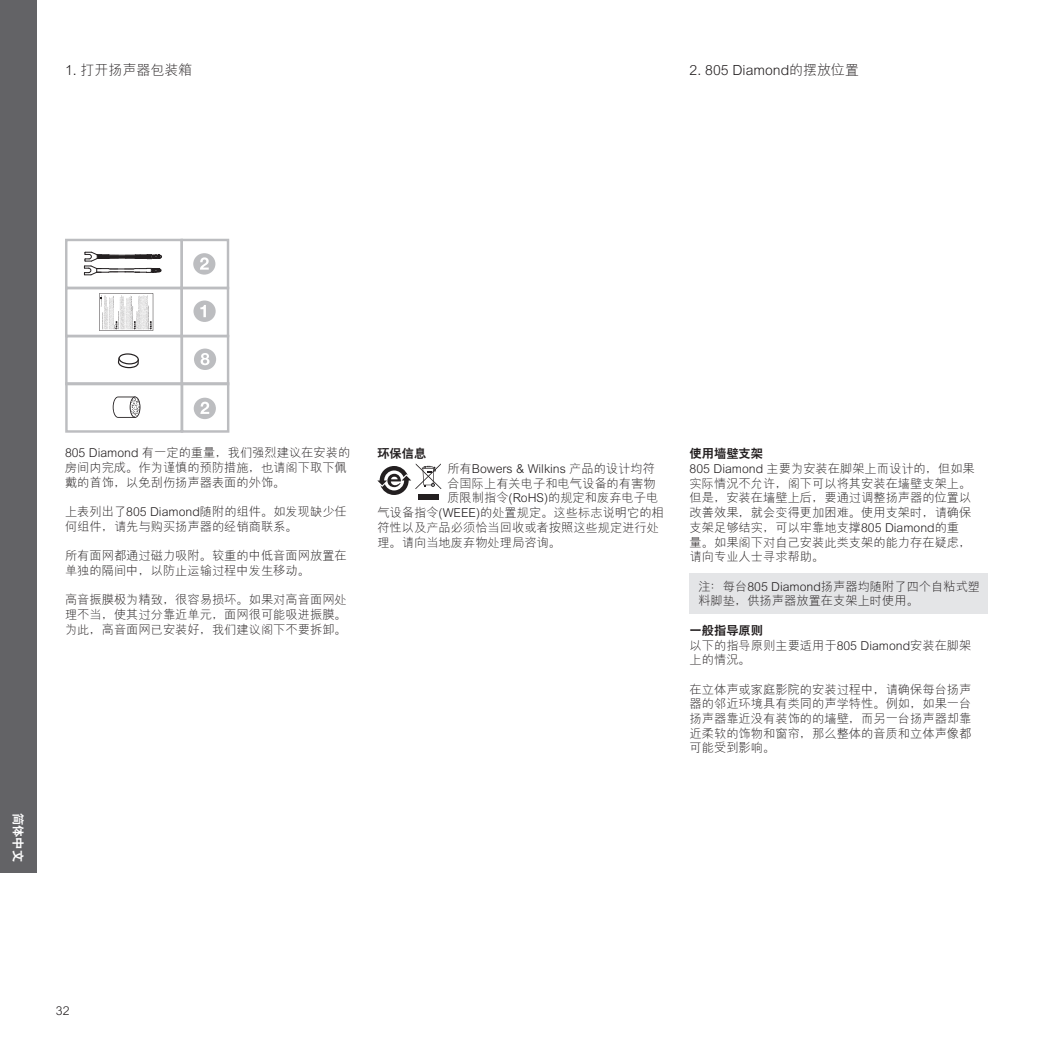
<style>
.page{position:relative;width:1046px;height:1046px;background:#fff}
.page>*{position:absolute;margin:0;border:0;box-sizing:border-box;transform-origin:0 0}
.t1{font:300 14px "M Hei GB";color:#231f20}
.t2{font:300 12.25px/14.7px "M Hei GB";color:#231f20}
.t3{font:800 12.25px "C Hei 2 GB";color:#231f20}
.t4{font:800 12.25px "C Hei 2 GB";color:#fff}
</style>
<div class="page">
<div style="left:0;top:0;width:36px;height:872px;background:#636366"></div>
<div style="left:690px;top:573px;width:298px;height:41px;background:#e4e5e7"></div>
<div style="left:418px;top:494px;width:21px;height:5px;background:#231f20"></div>
<svg style="left:377px;top:463px;width:64px;height:32px"></svg>
<svg style="left:65px;top:239px;width:164px;height:194px"></svg>
<p class="t1" style="left:65px;top:63px;width:129px">1. 打开扬声器包装箱</p>
<p class="t1" style="left:690px;top:63px;width:171px">2. 805 Diamond的摆放位置</p>
<p class="t4" style="left:24px;top:813px;width:50px;rotate:90deg">简体中文</p>
<p class="t2" style="left:65px;top:446px;width:287px">805 Diamond 有一定的重量，我们强烈建议在安装的房间内完成。作为谨慎的预防措施，也请阁下取下佩戴的首饰，以免刮伤扬声器表面的外饰。</p>
<p class="t2" style="left:65px;top:505px;width:283px">上表列出了805 Diamond随附的组件。如发现缺少任何组件，请先与购买扬声器的经销商联系。</p>
<p class="t2" style="left:65px;top:549px;width:283px">所有面网都通过磁力吸附。较重的中低音面网放置在单独的隔间中，以防止运输过程中发生移动。</p>
<p class="t2" style="left:65px;top:593px;width:283px;text-align:justify">高音振膜极为精致，很容易损坏。如果对高音面网处理不当，使其过分靠近单元，面网很可能吸进振膜。为此，高音面网已安装好，我们建议阁下不要拆卸。</p>
<p class="t3" style="left:377px;top:447px;width:50px">环保信息</p>
<p class="t2" style="left:447px;top:462px;width:209px">所有Bowers &amp; Wilkins 产品的设计均符</p>
<p class="t2" style="left:447px;top:476px;width:210px">合国际上有关电子和电气设备的有害物</p>
<p class="t2" style="left:447px;top:491px;width:212px">质限制指令(RoHS)的规定和废弃电子电</p>
<p class="t2" style="left:377px;top:506px;width:288px">气设备指令(WEEE)的处置规定。这些标志说明它的相</p>
<p class="t2" style="left:377px;top:520px;width:283px">符性以及产品必须恰当回收或者按照这些规定进行处</p>
<p class="t2" style="left:377px;top:535px;width:185px">理。请向当地废弃物处理局咨询。</p>
<p class="t3" style="left:690px;top:447px;width:75px">使用墙壁支架</p>
<p class="t2" style="left:690px;top:462px;width:287px">805 Diamond 主要为安装在脚架上而设计的，但如果实际情况不允许，阁下可以将其安装在墙壁支架上。但是，安装在墙壁上后，要通过调整扬声器的位置以改善效果，就会变得更加困难。使用支架时，请确保支架足够结实，可以牢靠地支撑805 Diamond的重<br>量。如果阁下对自己安装此类支架的能力存在疑虑，请向专业人士寻求帮助。</p>
<p class="t2" style="left:698px;top:579px;width:283px">注：每台805 Diamond扬声器均随附了四个自粘式塑料脚垫，供扬声器放置在支架上时使用。</p>
<p class="t3" style="left:690px;top:624px;width:75px">一般指导原则</p>
<p class="t2" style="left:690px;top:638px;width:283px">以下的指导原则主要适用于805 Diamond安装在脚架上的情况。</p>
<p class="t2" style="left:690px;top:682px;width:283px;text-align:justify">在立体声或家庭影院的安装过程中，请确保每台扬声器的邻近环境具有类同的声学特性。例如，如果一台扬声器靠近没有装饰的的墙壁，而另一台扬声器却靠近柔软的饰物和窗帘，那么整体的音质和立体声像都可能受到影响。</p>
<p class="t2" style="left:56px;top:1003px;width:15px">32</p>
</div>
